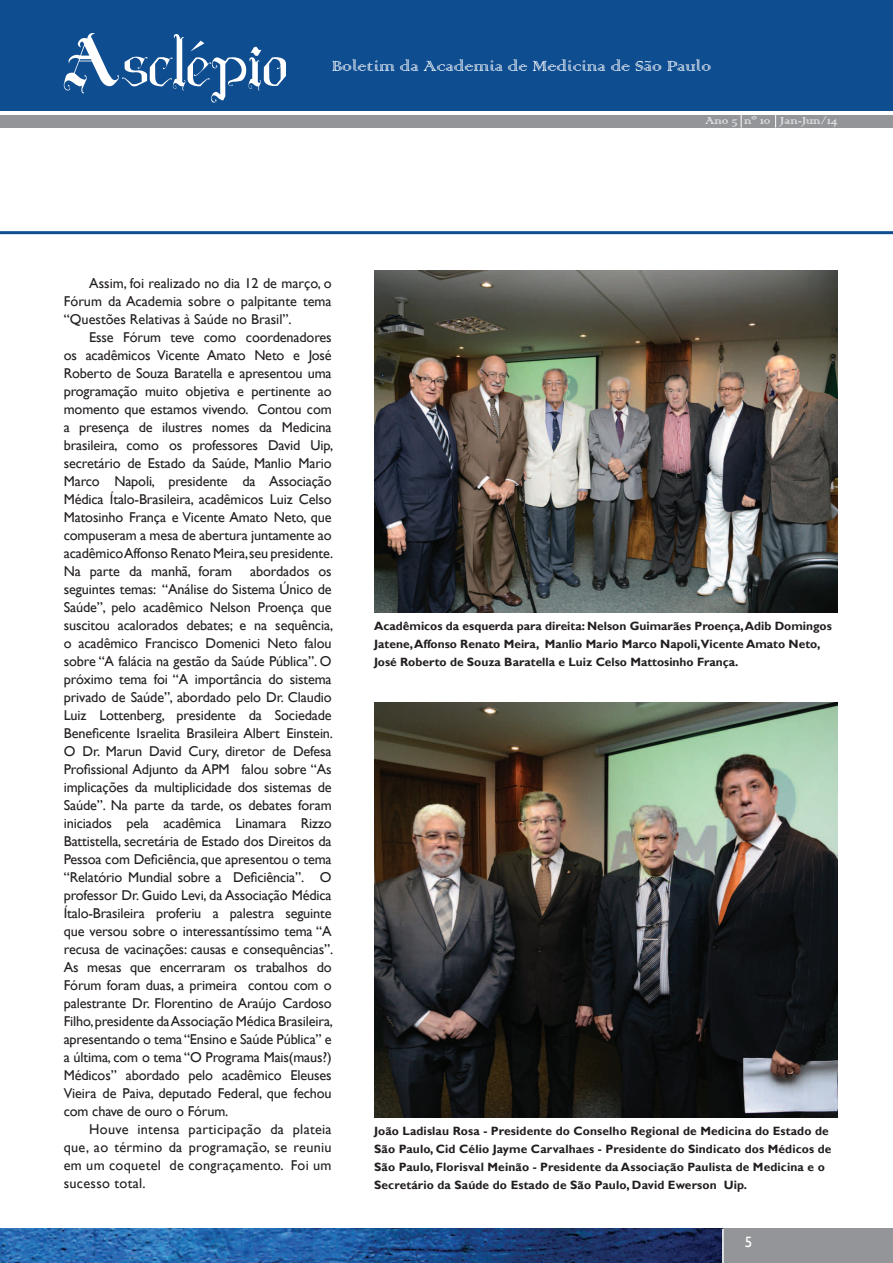
<style>
.page{position:relative;width:893px;height:1263px;background:#fff}
.page>*{position:absolute;margin:0;border:0;box-sizing:border-box;transform-origin:0 0}
.t1{font:19.5px "Colonna";color:#fff}
.t2{font:15px "Gill Sans";color:#fff}
.t3{font:14.25px/18px "Gill Sans";letter-spacing:-.005em;color:#231f20;text-align:justify}
.t4{font:13.5px "Colonna";color:#fff}
.t5{font:700 12px/18px "Gill Sans";letter-spacing:.01em;color:#231f20}
</style>
<div class="page">
<div style="left:0;top:0;width:893px;height:111px;background:#0f4d91"></div>
<div style="left:0;top:115px;width:893px;height:13px;background:#939598"></div>
<div style="left:0;top:1229px;width:893px;height:34px;background:#939598"></div>
<svg style="left:741px;top:115px;width:1px;height:13px"></svg>
<svg style="left:775px;top:115px;width:1px;height:13px"></svg>
<svg style="left:64px;top:33px;width:222px;height:70px"></svg>
<img style="left:0;top:1229px;width:722px;height:34px">
<hr style="left:722px;top:1229px;width:2px;height:34px;background:#fff">
<img style="left:374px;top:270px;width:464px;height:342px">
<img style="left:374px;top:702px;width:464px;height:415px">
<hr style="left:0;top:231px;width:893px;height:3px;background:#0f4d91">
<h1 class="t1" style="left:332px;top:54px;width:381px">Boletim da Academia de Medicina de São Paulo</h1>
<p class="t4" style="left:705px;top:112px;width:134px">Ano 5 nº 10 Jan-Jun/14</p>
<p class="t3" style="left:64px;top:274px;width:269px;text-indent:26px">Assim, foi realizado no dia 12 de março, o Fórum da Academia sobre o palpitante tema “Questões Relativas à Saúde no Brasil”.</p>
<p class="t3" style="left:64px;top:328px;width:271px;text-indent:26px">Esse Fórum teve como coordenadores os acadêmicos Vicente Amato Neto e José Roberto de Souza Baratella e apresentou uma programação muito objetiva e pertinente ao momento que estamos vivendo. Contou com a presença de ilustres nomes da Medicina brasileira, como os professores David Uip, secretário de Estado da Saúde, Manlio Mario Marco Napoli, presidente da Associação Médica Ítalo-Brasileira, acadêmicos Luiz Celso Matosinho França e Vicente Amato Neto, que compuseram a mesa de abertura juntamente ao acadêmico Affonso Renato Meira,seu presidente.<br>Na parte da manhã, foram</p>
<p class="t3" style="left:64px;top:562px;width:271px;text-indent:186px">abordados os seguintes temas: “Análise do Sistema Único de Saúde”, pelo acadêmico Nelson Proença que suscitou acalorados debates; e na sequência, o acadêmico Francisco Domenici Neto falou sobre “A falácia na gestão da Saúde Pública”. O próximo tema foi “A importância do sistema privado de Saúde”, abordado pelo Dr. Claudio Luiz Lottenberg, presidente da Sociedade Beneficente Israelita Brasileira Albert Einstein.<br>O Dr. Marun David Cury, diretor de Defesa Profissional Adjunto da APM falou sobre “As implicações da multiplicidade dos sistemas de Saúde”. Na parte da tarde, os debates foram iniciados pela acadêmica Linamara Rizzo Battistella, secretária de Estado dos Direitos da Pessoa com Deficiência, que apresentou o tema “Relatório Mundial sobre a Deficiência”. O professor Dr. Guido Levi, da Associação Médica Ítalo-Brasileira proferiu a palestra seguinte que versou sobre o interessantíssimo tema “A recusa de vacinações: causas e consequências”.<br>As mesas que encerraram os trabalhos do Fórum foram duas, a primeira contou com o palestrante Dr. Florentino de Araújo Cardoso Filho, presidente da Associação Médica Brasileira, apresentando o tema “Ensino e Saúde Pública” e a última, com o tema “O Programa Mais(maus?)<br>Médicos” abordado pelo acadêmico Eleuses Vieira de Paiva, deputado Federal, que fechou com chave de ouro o Fórum.</p>
<p class="t3" style="left:64px;top:1120px;width:269px;text-indent:26px">Houve intensa participação da plateia que, ao término da programação, se reuniu em um coquetel de congraçamento. Foi um sucesso total.</p>
<p class="t5" style="left:374px;top:617px;width:459px">Acadêmicos da esquerda para direita: Nelson Guimarães Proença, Adib Domingos<br>Jatene, Affonso Renato Meira, Manlio Mario Marco Napoli,Vicente Amato Neto,<br>José Roberto de Souza Baratella e Luiz Celso Mattosinho França.</p>
<p class="t5" style="left:374px;top:1122px;width:459px">João Ladislau Rosa - Presidente do Conselho Regional de Medicina do Estado de São Paulo, Cid Célio Jayme Carvalhaes - Presidente do Sindicato dos Médicos de São Paulo, Florisval Meinão - Presidente da Associação Paulista de Medicina e o Secretário da Saúde do Estado de São Paulo, David Ewerson Uip.</p>
<p class="t2" style="left:745px;top:1233px;width:9px">5</p>
</div>
